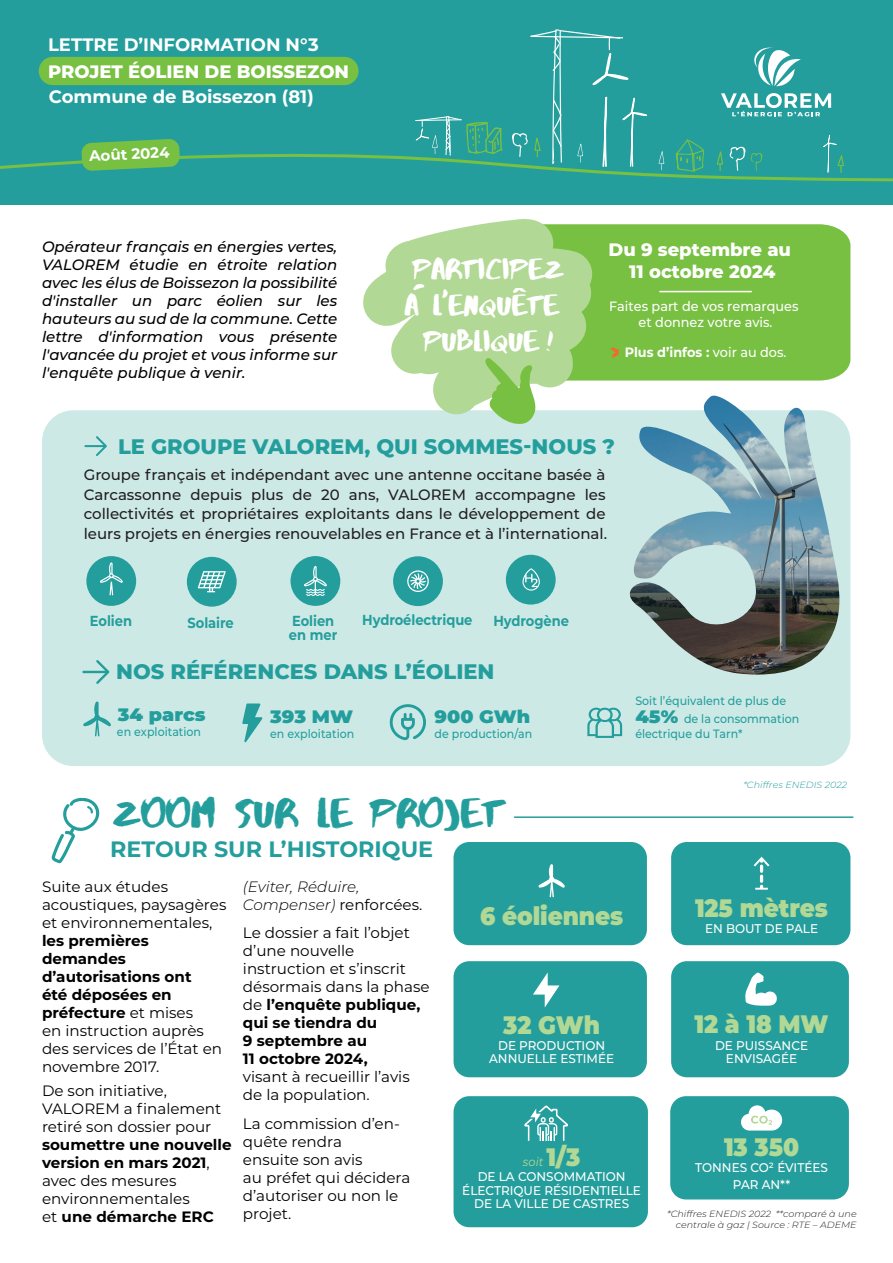
<style>
.page{position:relative;width:893px;height:1263px;background:#fff}
.page>*{position:absolute;margin:0;border:0;box-sizing:border-box;transform-origin:0 0}
.t1{font:42px "Abys";color:#249e9c}
.t2{font:30px/36px "Abys";color:#fff;text-align:center}
.t3{font:900 25.2px "Montserrat";letter-spacing:-.005em;color:#b2d895;scale:.92 1}
.t4{font:700 22.2px "Montserrat";color:#249e9c}
.t5{font:800 21px "Montserrat";color:#249e9c}
.t6{font:800 18px/21.6px "Montserrat";color:#fff;text-align:center}
.t7{font:700 18px "Montserrat";color:#fff}
.t8{font:900 18px "Montserrat";color:#249e9c;scale:1.06 1}
.t9{font:15px/18px "Montserrat";color:#000001}
.t10{font:italic 500 15px/18px "Montserrat";color:#000001;text-align:justify}
.t11{font:500 15px/19.5px "Montserrat";color:#231f20;text-align:justify}
.t12{font:700 15px/18px "Montserrat";color:#000001}
.t13{font:italic 300 15px/18px "Montserrat";color:#000001}
.t14{font:700 15px "Montserrat";color:#fff}
.t15{font:700 14.55px "Montserrat";letter-spacing:-.005em;color:#249e9c;scale:.9 1}
.t16{font:500 13.5px/15.5px "Montserrat";color:#fff;text-align:center;scale:.95 1}
.t17{font:700 13.5px "Montserrat";color:#fff;scale:.95 1}
.t18{font:500 12.6px/13.5px "Montserrat";color:#fff;text-align:center;scale:.95 1}
.t19{font:500 12px/18px "Montserrat";color:#249e9c;scale:.92 1}
.t20{font:italic 12px "Montserrat";color:#b2d895;scale:.95 1}
.t21{font:italic 300 9px/10.5px "Montserrat";color:#231f20;text-align:right;scale:1.06 1}
.t22{font:italic 300 9px "Montserrat";color:#249e9c;scale:1.06 1}
.s1{font-weight:500}
.s2{font-weight:900;font-size:18px}
.s3{font-weight:400}
.s4{font-weight:400;font-style:normal}
.s5{font-weight:700}
.s6{font-weight:900;font-style:normal;font-size:25.2px}
</style>
<div class="page">
<div style="left:42px;top:410px;width:808px;height:356px;background:#cce9e6;border-radius:31px"></div>
<svg style="left:242px;top:703px;width:20px;height:39px"></svg>
<svg style="left:390px;top:704px;width:36px;height:36px"></svg>
<svg style="left:587px;top:708px;width:35px;height:30px"></svg>
<svg style="left:82px;top:660px;width:28px;height:24px"></svg>
<div style="left:86px;top:556px;width:50px;height:50px;background:#249e9c;border-radius:50%"></div>
<svg style="left:100px;top:562px;width:23px;height:33px"></svg>
<div style="left:393px;top:556px;width:50px;height:50px;background:#249e9c;border-radius:50%"></div>
<svg style="left:407px;top:570px;width:22px;height:22px"></svg>
<div style="left:290px;top:556px;width:50px;height:50px;background:#249e9c;border-radius:50%"></div>
<svg style="left:304px;top:566px;width:23px;height:30px"></svg>
<div style="left:506px;top:555px;width:50px;height:49px;background:#249e9c;border-radius:50%"></div>
<svg style="left:522px;top:568px;width:18px;height:23px"></svg>
<div style="left:187px;top:557px;width:50px;height:50px;background:#249e9c;border-radius:50%"></div>
<svg style="left:198px;top:571px;width:28px;height:21px"></svg>
<svg style="left:84px;top:436px;width:23px;height:20px"></svg>
<div style="left:0;top:0;width:893px;height:204px;background:#249e9c"></div>
<svg style="left:0;top:29px;width:893px;height:153px"></svg>
<svg style="left:51px;top:798px;width:48px;height:65px"></svg>
<div style="left:593px;top:224px;width:257px;height:157px;background:#78c042"></div>
<svg style="left:362px;top:219px;width:231px;height:195px;fill:#b2d895"></svg>
<svg style="left:483px;top:358px;width:53px;height:66px;background:#98ce73"></svg>
<svg style="left:513px;top:288px;width:14px;height:5px"></svg>
<svg style="left:611px;top:348px;width:8px;height:10px"></svg>
<hr style="left:660px;top:291px;width:91px;height:1px;background:#fff">
<svg style="left:413px;top:284px;width:11px;height:6px"></svg>
<div style="left:453px;top:842px;width:194px;height:103px;background:#249e9c;border-radius:16px"></div>
<div style="left:671px;top:842px;width:179px;height:103px;background:#249e9c;border-radius:16px"></div>
<div style="left:453px;top:961px;width:194px;height:116px;background:#249e9c;border-radius:16px"></div>
<div style="left:671px;top:961px;width:178px;height:116px;background:#249e9c;border-radius:16px"></div>
<div style="left:453px;top:1096px;width:195px;height:131px;background:#249e9c;border-radius:16px"></div>
<div style="left:670px;top:1096px;width:179px;height:103px;background:#249e9c;border-radius:16px"></div>
<svg style="left:538px;top:864px;width:27px;height:33px"></svg>
<svg style="left:83px;top:701px;width:28px;height:35px"></svg>
<svg style="left:754px;top:857px;width:15px;height:33px"></svg>
<svg style="left:741px;top:1105px;width:42px;height:25px"></svg>
<svg style="left:745px;top:972px;width:32px;height:34px"></svg>
<svg style="left:533px;top:973px;width:26px;height:34px"></svg>
<svg style="left:524px;top:1105px;width:44px;height:36px"></svg>
<svg style="left:530px;top:1108px;width:11px;height:14px"></svg>
<img style="left:623px;top:396px;width:227px;height:278px">
<hr style="left:515px;top:816px;width:338px;height:2px;background:#249e9c">
<p class="t7" style="left:48px;top:31px;width:272px">LETTRE D’INFORMATION N°3</p>
<p class="t6" style="left:48px;top:60px;width:302px">PROJET ÉOLIEN DE BOISSEZON</p>
<p class="t7" style="left:49px;top:83px;width:266px">Commune de Boissezon (81)</p>
<p class="t14" style="left:89px;top:145px;width:82px;rotate:-3deg">Août 2024</p>
<p class="t10" style="left:42px;top:237px;width:297px">Opérateur français en énergies vertes, VALOREM étudie en étroite relation avec les élus de Boissezon la possibilité d'installer un parc éolien sur les hauteurs au sud de la commune. Cette lettre d'information vous présente l'avancée du projet et vous informe sur l'enquête publique à venir.</p>
<h2 class="t2" style="left:404px;top:249px;width:161px">PARTICIPEZ<br>A L'ENQUETE<br>PUBLIQUE !</h2>
<p class="t6" style="left:608px;top:238px;width:184px">Du 9 septembre au<br>11 octobre 2024</p>
<p class="t16" style="left:609px;top:298px;width:201px">Faites part de vos remarques et donnez votre avis.</p>
<p class="t17" style="left:625px;top:343px;width:172px">Plus d’infos : <span class="s1">voir au dos.</span></p>
<h3 class="t5" style="left:118px;top:431px;width:498px">LE GROUPE VALOREM, QUI SOMMES-NOUS ?</h3>
<p class="t11" style="left:84px;top:465px;width:525px">Groupe français et indépendant avec une antenne occitane basée à Carcassonne depuis plus de 20 ans, VALOREM accompagne les collectivités et propriétaires exploitants dans le développement de leurs projets en énergies renouvelables en France et à l’international.</p>
<p class="t15" style="left:90px;top:610px;width:48px">Eolien</p>
<p class="t15" style="left:292px;top:610px;width:48px">Eolien</p>
<p class="t15" style="left:362px;top:610px;width:124px">Hydroélectrique</p>
<p class="t15" style="left:493px;top:610px;width:85px">Hydrogène</p>
<p class="t15" style="left:289px;top:624px;width:55px">en mer</p>
<p class="t15" style="left:188px;top:612px;width:53px">Solaire</p>
<h3 class="t5" style="left:116px;top:656px;width:380px">NOS RÉFÉRENCES DANS L’ÉOLIEN</h3>
<p class="t8" style="left:270px;top:703px;width:80px">393 MW</p>
<p class="t19" style="left:270px;top:724px;width:93px">en exploitation</p>
<p class="t8" style="left:118px;top:701px;width:84px">34 parcs</p>
<p class="t19" style="left:117px;top:722px;width:93px">en exploitation</p>
<p class="t8" style="left:434px;top:703px;width:92px">900 GWh</p>
<p class="t19" style="left:435px;top:724px;width:108px">de production/an</p>
<h1 class="t1" style="left:113px;top:789px;width:393px">ZOOM SUR LE PROJET</h1>
<h3 class="t4" style="left:110px;top:833px;width:324px">RETOUR SUR L’HISTORIQUE</h3>
<p class="t19" style="left:635px;top:691px;width:180px">Soit l’équivalent de plus de<br><span class="s2">45%</span> de la consommation</p>
<p class="t19" style="left:635px;top:724px;width:118px">électrique du Tarn*</p>
<p class="t22" style="left:743px;top:779px;width:100px">*Chiffres ENEDIS 2022</p>
<p class="t9" style="left:42px;top:877px;width:186px">Suite aux études acoustiques, paysagères et environnementales,</p>
<p class="t12" style="left:42px;top:931px;width:182px">les premières demandes d’autorisations ont<br>été déposées en préfecture <span class="s3">et mises<br>en instruction auprès des services de l’État en novembre 2017.</span></p>
<p class="t9" style="left:42px;top:1081px;width:181px">De son initiative,<br>VALOREM a finalement retiré son dossier pour</p>
<p class="t12" style="left:42px;top:1135px;width:191px">soumettre une nouvelle version en mars 2021<span class="s3">, avec des mesures environnementales<br>et</span> une démarche ERC</p>
<p class="t13" style="left:243px;top:877px;width:181px">(Eviter, Réduire,<br>Compenser) <span class="s4">renforcées.</span></p>
<p class="t9" style="left:243px;top:923px;width:188px">Le dossier a fait l’objet d’une nouvelle instruction et s’inscrit désormais dans la phase de <span class="s5">l’enquête publique, qui se tiendra du<br>9 septembre au<br>11 octobre 2024,</span></p>
<p class="t9" style="left:243px;top:1067px;width:168px">visant à recueillir l’avis de la population.</p>
<p class="t9" style="left:243px;top:1114px;width:169px">La commission d’en&shy;quête rendra<br>ensuite son avis<br>au préfet qui décidera d’autoriser ou non le projet.</p>
<h3 class="t3" style="left:480px;top:897px;width:157px">6 éoliennes</h3>
<h3 class="t3" style="left:695px;top:889px;width:146px">125 mètres</h3>
<p class="t18" style="left:705px;top:921px;width:120px">EN BOUT DE PALE</p>
<h3 class="t3" style="left:503px;top:1006px;width:107px">32 GWh</h3>
<p class="t18" style="left:489px;top:1038px;width:133px">DE PRODUCTION<br>ANNUELLE ESTIMÉE</p>
<h3 class="t3" style="left:694px;top:1005px;width:147px">12 à 18 MW</h3>
<p class="t18" style="left:715px;top:1038px;width:99px">DE PUISSANCE<br>ENVISAGÉE</p>
<p class="t20" style="left:523px;top:1153px;width:62px">soit <span class="s6">1/3</span></p>
<p class="t18" style="left:462px;top:1170px;width:190px">DE LA CONSOMMATION<br>ÉLECTRIQUE RÉSIDENTIELLE<br>DE LA VILLE DE CASTRES</p>
<h3 class="t3" style="left:724px;top:1127px;width:83px">13 350</h3>
<p class="t18" style="left:695px;top:1158px;width:141px;line-height:17.7px">TONNES CO² ÉVITÉES<br>PAR AN**</p>
<p class="t21" style="left:667px;top:1208px;width:180px">*Chiffres ENEDIS 2022 **comparé à une centrale à gaz | Source : RTE – ADEME</p>
</div>
